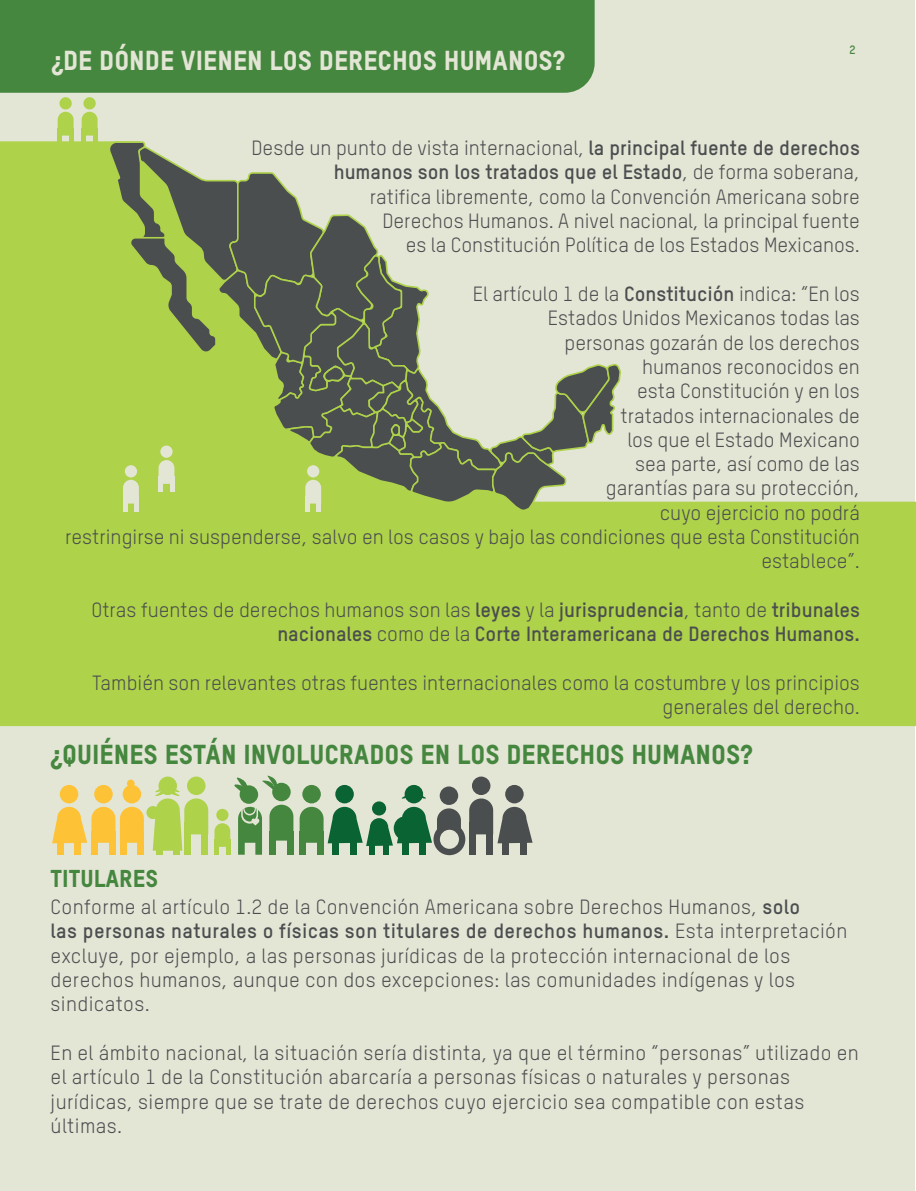
<style>
.page{position:relative;width:916px;height:1191px;background:#fff}
.page>*{position:absolute;margin:0;border:0;box-sizing:border-box;transform-origin:0 0}
.t1{font:27px "Oxfam TSTARPRO Headline";color:#45873e}
.t2{font:27px "Oxfam TSTARPRO Headline";color:#e3e5d5}
.t3{font:24px "Oxfam TSTARPRO Headline";color:#45873e}
.t4{font:20.25px/24.3px "Oxfam TSTARPRO";color:#4b4e4f;text-align:right}
.t5{font:20.25px/24.3px "Oxfam TSTARPRO";letter-spacing:.02em;color:#4b4e4f}
.t6{font:700 20.25px/24.3px "Oxfam TSTARPRO";color:#4b4e4f;text-align:right}
.t7{font:700 12px "Oxfam TSTARPRO";color:#45873e}
.s1{font-weight:700}
.s2{font-weight:400}
</style>
<div class="page">
<div style="left:0;top:0;width:913px;height:1191px;background:#e3e5d5"></div>
<div style="left:0;top:140px;width:106px;height:361px;background:#aed24a"></div>
<div style="left:0;top:501px;width:915px;height:226px;background:#aed24a"></div>
<div style="left:0;top:0;width:594px;height:93px;background:#45873e"></div>
<div style="left:127px;top:779px;width:8px;height:8px;background:#fec236;border-radius:50%"></div>
<svg style="left:262px;top:775px;width:15px;height:14px"></svg>
<svg style="left:234px;top:777px;width:13px;height:14px"></svg>
<div style="left:184px;top:822px;width:7px;height:32px;background:#aed24a"></div>
<div style="left:201px;top:822px;width:7px;height:32px;background:#aed24a"></div>
<div style="left:187px;top:776px;width:18px;height:19px;background:#aed24a;border-radius:50%"></div>
<div style="left:156px;top:822px;width:6px;height:32px;background:#aed24a"></div>
<div style="left:173px;top:822px;width:7px;height:32px;background:#aed24a"></div>
<div style="left:158px;top:776px;width:19px;height:19px;background:#aed24a;border-radius:50%"></div>
<div style="left:269px;top:830px;width:7px;height:24px;background:#45873e"></div>
<div style="left:286px;top:830px;width:7px;height:24px;background:#45873e"></div>
<div style="left:272px;top:782px;width:18px;height:19px;background:#45873e;border-radius:50%"></div>
<div style="left:335px;top:785px;width:18px;height:18px;background:#0a6333;border-radius:50%"></div>
<div style="left:404px;top:785px;width:19px;height:18px;background:#0a6333;border-radius:50%"></div>
<div style="left:120px;top:830px;width:6px;height:24px;background:#fec236"></div>
<div style="left:137px;top:830px;width:7px;height:24px;background:#fec236"></div>
<div style="left:123px;top:785px;width:18px;height:18px;background:#fec236;border-radius:50%"></div>
<div style="left:214px;top:839px;width:5px;height:15px;background:#aed24a"></div>
<hr style="left:226px;top:839px;width:4px;height:15px;background:#aed24a">
<div style="left:216px;top:809px;width:12px;height:12px;background:#aed24a;border-radius:50%"></div>
<div style="left:239px;top:785px;width:19px;height:18px;background:#45873e;border-radius:50%"></div>
<div style="left:146px;top:806px;width:13px;height:13px;background:#aed24a;border-radius:6px"></div>
<div style="left:471px;top:776px;width:19px;height:19px;background:#4b4e4f;border-radius:50%"></div>
<svg style="left:238px;top:807px;width:24px;height:47px"></svg>
<svg style="left:269px;top:804px;width:24px;height:36px"></svg>
<div style="left:302px;top:785px;width:19px;height:18px;background:#45873e;border-radius:50%"></div>
<div style="left:91px;top:830px;width:7px;height:24px;background:#fec236"></div>
<div style="left:109px;top:830px;width:6px;height:24px;background:#fec236"></div>
<div style="left:94px;top:785px;width:19px;height:18px;background:#fec236;border-radius:50%"></div>
<svg style="left:439px;top:786px;width:19px;height:19px"></svg>
<div style="left:57px;top:830px;width:7px;height:24px;background:#fec236"></div>
<div style="left:74px;top:830px;width:7px;height:24px;background:#fec236"></div>
<div style="left:60px;top:785px;width:18px;height:18px;background:#fec236;border-radius:50%"></div>
<svg style="left:52px;top:807px;width:92px;height:36px"></svg>
<div style="left:505px;top:785px;width:18px;height:18px;background:#4b4e4f;border-radius:50%"></div>
<svg style="left:214px;top:823px;width:16px;height:24px"></svg>
<svg style="left:153px;top:785px;width:55px;height:65px"></svg>
<svg style="left:299px;top:792px;width:233px;height:63px"></svg>
<hr style="left:69px;top:128px;width:4px;height:15px;background:#aed24a">
<hr style="left:58px;top:128px;width:4px;height:15px;background:#aed24a">
<svg style="left:58px;top:112px;width:15px;height:24px"></svg>
<div style="left:59px;top:97px;width:13px;height:12px;background:#aed24a;border-radius:50%"></div>
<hr style="left:93px;top:128px;width:4px;height:15px;background:#aed24a">
<hr style="left:82px;top:128px;width:4px;height:15px;background:#aed24a">
<svg style="left:82px;top:112px;width:15px;height:24px"></svg>
<div style="left:83px;top:97px;width:13px;height:12px;background:#aed24a;border-radius:50%"></div>
<svg style="left:106px;top:141px;width:516px;height:372px"></svg>
<div style="left:160px;top:445px;width:12px;height:13px;background:#e3e5d5;border-radius:50%"></div>
<h1 class="t2" style="left:51px;top:44px;width:515px">¿DE DÓNDE VIENEN LOS DERECHOS HUMANOS?</h1>
<p class="t7" style="left:849px;top:42px;width:8px">2</p>
<p class="t4" style="left:251px;top:136px;width:609px">Desde un punto de vista internacional, <span class="s1">la principal fuente de derechos humanos son los tratados que el Estado</span>, de forma soberana,<br>ratifica libremente, como la Convención Americana sobre<br>Derechos Humanos. A nivel nacional, la principal fuente<br>es la Constitución Política de los Estados Mexicanos.</p>
<p class="t4" style="left:65px;top:281px;width:796px">El artículo 1 de la <span class="s1">Constitución</span> indica: “En los<br>Estados Unidos Mexicanos todas las<br>personas gozarán de los derechos<br>humanos reconocidos en<br>esta Constitución y en los<br>tratados internacionales de<br>los que el Estado Mexicano<br>sea parte, así como de las<br>garantías para su protección,<br>cuyo ejercicio no podrá<br>restringirse ni suspenderse, salvo en los casos y bajo las condiciones que esta Constitución establece”.</p>
<p class="t6" style="left:91px;top:597px;width:769px"><span class="s2">Otras fuentes de derechos humanos son las</span> leyes <span class="s2">y la</span> jurisprudencia<span class="s2">, tanto de</span> tribunales nacionales <span class="s2">como de la</span> Corte Interamericana de Derechos Humanos.</p>
<p class="t4" style="left:92px;top:670px;width:769px">También son relevantes otras fuentes internacionales como la costumbre y los principios generales del derecho.</p>
<h1 class="t1" style="left:51px;top:738px;width:703px">¿QUIÉNES ESTÁN INVOLUCRADOS EN LOS DERECHOS HUMANOS?</h1>
<p class="t3" style="left:51px;top:864px;width:109px">TITULARES</p>
<p class="t5" style="left:51px;top:894px;width:798px">Conforme al artículo 1.2 de la Convención Americana sobre Derechos Humanos, <span class="s1">solo<br>las personas naturales o físicas son titulares de derechos humanos.</span> Esta interpretación excluye, por ejemplo, a las personas jurídicas de la protección internacional de los derechos humanos, aunque con dos excepciones: las comunidades indígenas y los sindicatos.</p>
<p class="t5" style="left:51px;top:1040px;width:809px">En el ámbito nacional, la situación sería distinta, ya que el término “personas” utilizado en el artículo 1 de la Constitución abarcaría a personas físicas o naturales y personas jurídicas, siempre que se trate de derechos cuyo ejercicio sea compatible con estas últimas.</p>
</div>
